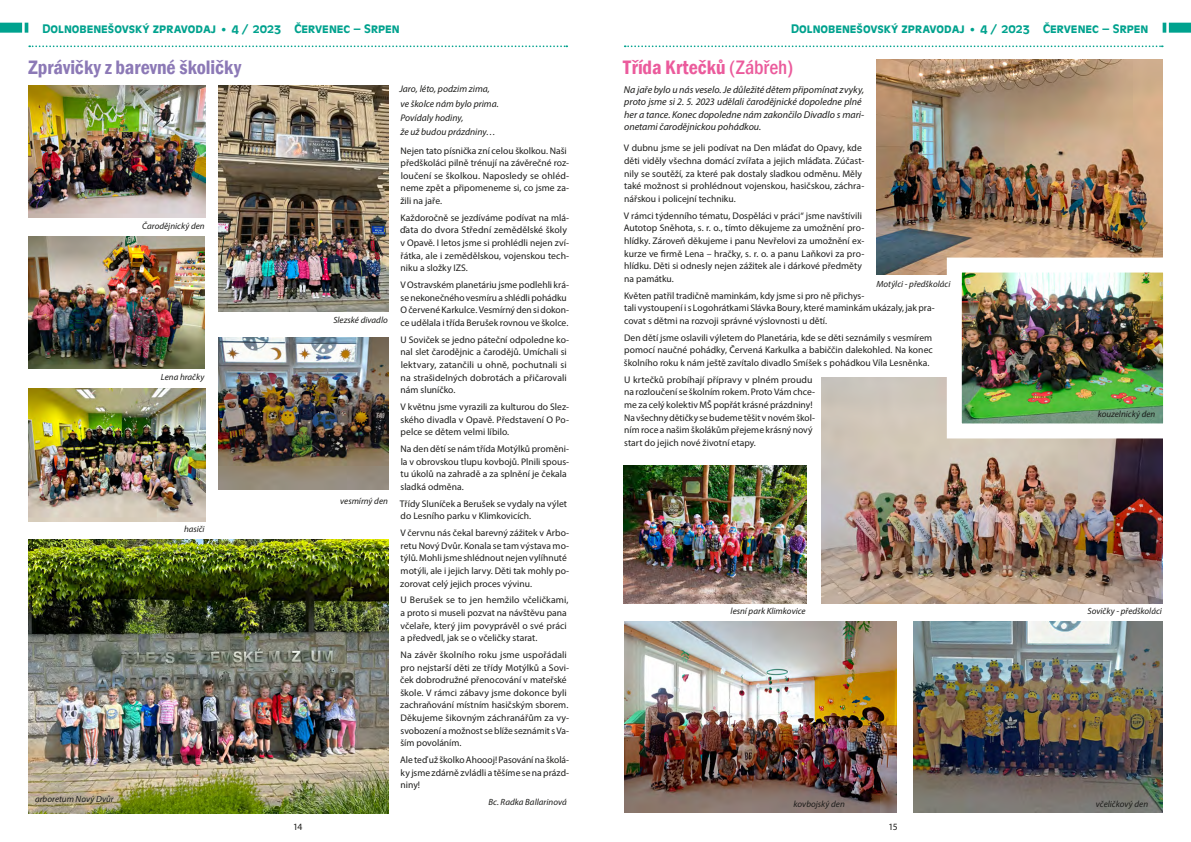
<style>
.page{position:relative;width:1191px;height:842px;background:#fff}
.page>*{position:absolute;margin:0;border:0;box-sizing:border-box;transform-origin:0 0}
.t1{font:600 condensed 20px "Franklin Gothic";color:#8c79b6}
.t2{font:600 condensed 20px "Franklin Gothic";letter-spacing:.01em;color:#eb5b9c}
.t3{font:500 13px "Antique Oli SCTCE";color:#00a28e}
.t4{font:italic 10px/12.6px "Myriad Pro";color:#1d1d1b}
.t5{font:9.6px/12.6px "Myriad Pro";color:#1d1d1b}
.t6{font:italic 9.6px/14.3px "Myriad Pro";color:#1d1d1b}
.t7{font:italic 9px "Myriad Pro";color:#1d1d1b}
.s1{font-weight:500;font-stretch:normal}
.s2{font-weight:500}
</style>
<div class="page">
<div style="left:0;top:23px;width:22px;height:10px;background:#00a28e"></div>
<svg style="left:25px;top:23px;width:3px;height:10px"></svg>
<div style="left:1168px;top:23px;width:23px;height:10px;background:#00a28e"></div>
<svg style="left:1162px;top:23px;width:4px;height:10px"></svg>
<svg style="left:29px;top:45px;width:538px;height:2px"></svg>
<svg style="left:624px;top:45px;width:538px;height:2px"></svg>
<img style="left:28px;top:237px;width:177px;height:132px">
<img style="left:876px;top:60px;width:286px;height:214px">
<img style="left:218px;top:85px;width:170px;height:227px">
<img style="left:821px;top:377px;width:341px;height:226px">
<img style="left:28px;top:539px;width:360px;height:274px">
<img style="left:28px;top:389px;width:177px;height:132px">
<img style="left:939px;top:250px;width:225px;height:196px">
<img style="left:624px;top:621px;width:272px;height:191px">
<img style="left:218px;top:338px;width:170px;height:152px">
<img style="left:913px;top:621px;width:249px;height:191px">
<img style="left:28px;top:85px;width:177px;height:133px">
<img style="left:624px;top:466px;width:183px;height:137px">
<h2 class="t3" style="left:43px;top:21px;width:359px">Dolnobenešovský zpravodaj • 4 / 2023 Červenec – Srpen</h2>
<h2 class="t3" style="left:791px;top:21px;width:359px">Dolnobenešovský zpravodaj • 4 / 2023 Červenec – Srpen</h2>
<h1 class="t1" style="left:29px;top:53px;width:214px">Zprávičky z barevné školičky</h1>
<h1 class="t2" style="left:623px;top:53px;width:172px">Třída Krtečků <span class="s1">(</span><span class="s2">Zábřeh)</span></h1>
<p class="t4" style="left:624px;top:83px;width:242px">Na jaře bylo u nás veselo. Je důležité dětem připomínat zvyky, proto jsme si 2. 5. 2023 udělali čarodějnické dopoledne plné her a tance. Konec dopoledne nám zakončilo Divadlo s mari&shy;onetami čarodějnickou pohádkou.</p>
<p class="t5" style="left:624px;top:142px;width:242px">V dubnu jsme se jeli podívat na Den mláďat do Opavy, kde děti viděly všechna domácí zvířata a jejich mláďata. Zúčast‑ nily se soutěží, za které pak dostaly sladkou odměnu. Měly také možnost si prohlédnout vojenskou, hasičskou, záchra‑ nářskou i policejní techniku.</p>
<p class="t5" style="left:623px;top:209px;width:242px">V rámci týdenního tématu, Dospěláci v práci“ jsme navštívili Autotop Sněhota, s. r. o., tímto děkujeme za umožnění pro‑ hlídky. Zároveň děkujeme i panu Nevřelovi za umožnění ex‑ kurze ve firmě Lena – hračky, s. r. o. a panu Laňkovi za pro‑ hlídku. Děti si odnesly nejen zážitek ale i dárkové předměty na památku.</p>
<p class="t5" style="left:624px;top:289px;width:312px">Květen patřil tradičně maminkám, kdy jsme si pro ně přichys‑<br>tali vystoupení i s Logohrátkami Slávka Boury, které maminkám ukázaly, jak pra‑ covat s dětmi na rozvoji správné výslovnosti u dětí.</p>
<p class="t5" style="left:624px;top:331px;width:310px;text-align:justify">Den dětí jsme oslavili výletem do Planetária, kde se děti seznámily s vesmírem pomocí naučné pohádky, Červená Karkulka a babiččin dalekohled. Na konec školního roku k nám ještě zavítalo divadlo Smíšek s pohádkou Víla Lesněnka.</p>
<p class="t5" style="left:624px;top:373px;width:192px">U krtečků probíhají přípravy v plném proudu na rozloučení se školním rokem. Proto Vám chce‑ me za celý kolektiv MŠ popřát krásné prázdniny!<br>Na všechny dětičky se budeme těšit v novém škol‑ ním roce a našim školákům přejeme krásný nový start do jejich nové životní etapy.</p>
<p class="t6" style="left:399px;top:82px;width:101px">Jaro, léto, podzim zima, ve školce nám bylo prima.<br>Povídaly hodiny,<br>že už budou prázdniny…</p>
<p class="t5" style="left:400px;top:144px;width:170px">Nejen tato písnička zní celou školkou. Naši předškoláci pilně trénují na závěrečné roz‑ loučení se školkou. Naposledy se ohléd‑ neme zpět a připomeneme si, co jsme za‑ žili na jaře.</p>
<p class="t5" style="left:400px;top:211px;width:171px">Každoročně se jezdíváme podívat na mlá‑ ďata do dvora Střední zemědělské školy v Opavě. I letos jsme si prohlédli nejen zví‑ řátka, ale i zemědělskou, vojenskou tech‑ niku a složky IZS.</p>
<p class="t5" style="left:400px;top:278px;width:170px">V Ostravském planetáriu jsme podlehli krá‑ se nekonečného vesmíru a shlédli pohádku O červené Karkulce. Vesmírný den si dokon‑ ce udělala i třída Berušek rovnou ve školce.</p>
<p class="t5" style="left:400px;top:333px;width:170px">U Soviček se jedno páteční odpoledne ko‑ nal slet čarodějnic a čarodějů. Umíchali si lektvary, zatančili u ohně, pochutnali si na strašidelných dobrotách a přičarovali nám sluníčko.</p>
<p class="t5" style="left:400px;top:400px;width:170px;text-align:justify">V květnu jsme vyrazili za kulturou do Slez‑ ského divadla v Opavě. Představení O Po‑ pelce se dětem velmi líbilo.</p>
<p class="t5" style="left:400px;top:442px;width:170px">Na den dětí se nám třída Motýlků proměni‑ la v obrovskou tlupu kovbojů. Plnili spous‑ tu úkolů na zahradě a za splnění je čekala sladká odměna.</p>
<p class="t5" style="left:400px;top:497px;width:169px">Třídy Sluníček a Berušek se vydaly na výlet do Lesního parku v Klimkovicích.</p>
<p class="t5" style="left:400px;top:526px;width:170px">V červnu nás čekal barevný zážitek v Arbo‑ retu Nový Dvůr. Konala se tam výstava mo‑ týlů. Mohli jsme shlédnout nejen vylíhnuté motýli, ale i jejich larvy. Děti tak mohly po‑ zorovat celý jejich proces vývinu.</p>
<p class="t5" style="left:400px;top:594px;width:170px">U Berušek se to jen hemžilo včeličkami, a proto si museli pozvat na návštěvu pana včelaře, který jim povyprávěl o své práci a předvedl, jak se o včeličky starat.</p>
<p class="t5" style="left:400px;top:648px;width:171px">Na závěr školního roku jsme uspořádali pro nejstarší děti ze třídy Motýlků a Sovi‑ ček dobrodružné přenocování v mateřské škole. V rámci zábavy jsme dokonce byli zachraňování místním hasičským sborem.<br>Děkujeme šikovným záchranářům za vy‑ svobození a možnost se blíže seznámit s Va‑ ším povoláním.</p>
<p class="t5" style="left:400px;top:753px;width:171px;text-align:justify">Ale teď už školko Ahoooj! Pasování na školá‑ ky jsme zdárně zvládli a těšíme se na prázd‑ niny!</p>
<p class="t7" style="left:488px;top:797px;width:80px">Bc. Radka Ballarinová</p>
<p class="t7" style="left:142px;top:220px;width:64px">Čarodějnický den</p>
<p class="t7" style="left:876px;top:278px;width:75px">Motýlci - předškoláci</p>
<p class="t7" style="left:333px;top:314px;width:56px">Slezské divadlo</p>
<p class="t7" style="left:161px;top:372px;width:45px">Lena hračky</p>
<p class="t7" style="left:1097px;top:408px;width:59px">kouzelnický den</p>
<p class="t7" style="left:340px;top:495px;width:49px">vesmírný den</p>
<p class="t7" style="left:184px;top:523px;width:22px">hasiči</p>
<p class="t7" style="left:730px;top:605px;width:76px">lesní park Klimkovice</p>
<p class="t7" style="left:1087px;top:606px;width:76px">Sovičky - předškoláci</p>
<p class="t7" style="left:35px;top:793px;width:80px">arboretum Nový Dvůr</p>
<p class="t7" style="left:793px;top:798px;width:53px">kovbojský den</p>
<p class="t7" style="left:1096px;top:798px;width:54px">včeličkový den</p>
<p class="t5" style="left:293px;top:821px;width:11px">14</p>
<p class="t5" style="left:888px;top:821px;width:11px">15</p>
</div>
